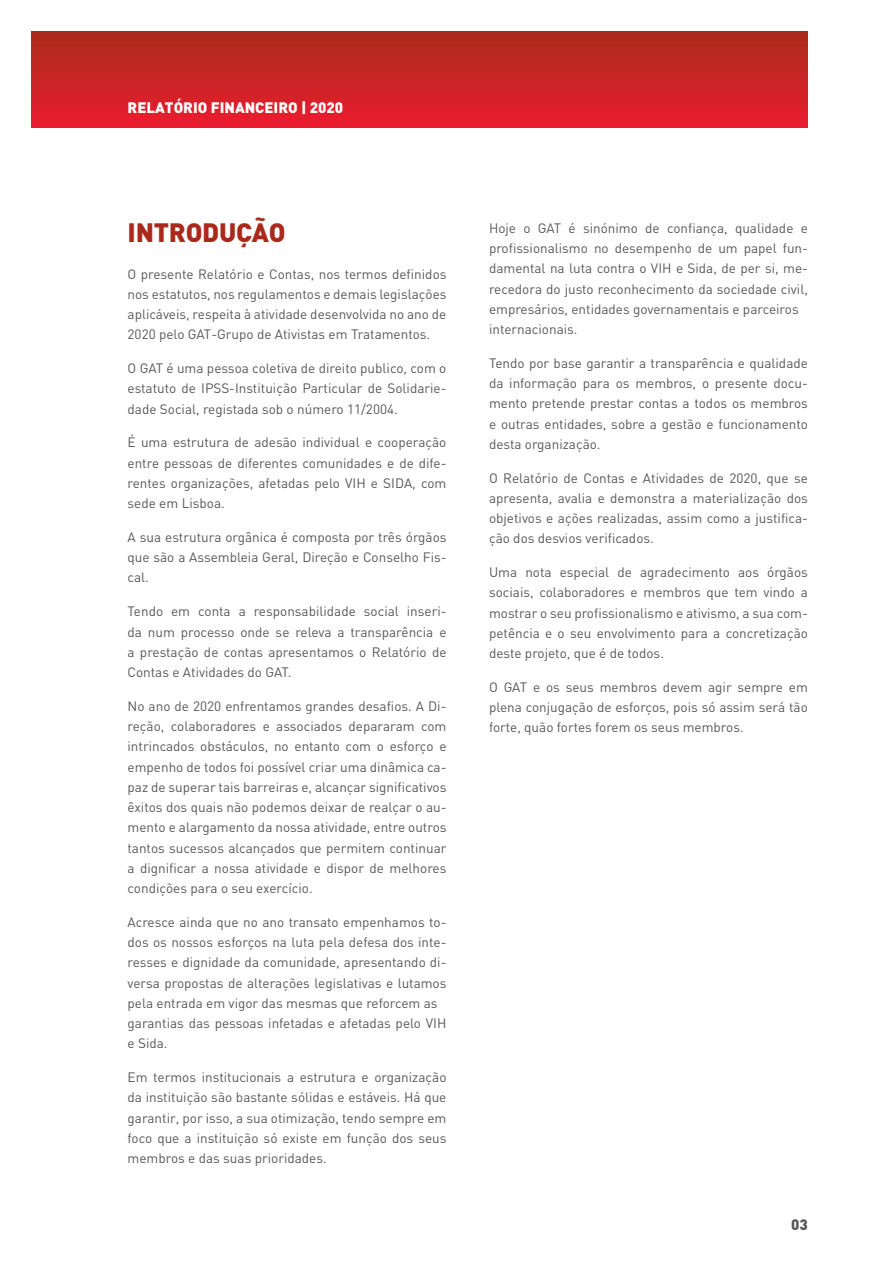
<style>
.page{position:relative;width:893px;height:1263px;background:#fff}
.page>*{position:absolute;margin:0;border:0;box-sizing:border-box;transform-origin:0 0}
.t1{font:900 26.25px "DIN Black";letter-spacing:-.01em;color:#aa291a}
.t2{font:900 15px "DIN Black";color:#fff}
.t3{font:900 15px "DIN Black";color:#57585a}
.t4{font:13.5px/20.2px "DIN";color:#57585a;text-align:justify}
</style>
<div class="page">
<div style="left:32px;top:32px;width:776px;height:96px;background:linear-gradient(to bottom,#aa2b1b,#eb1d2f)"></div>
<p class="t2" style="left:128px;top:97px;width:217px">RELATÓRIO FINANCEIRO | 2020</p>
<p class="t1" style="left:128px;top:215px;width:159px">INTRODUÇÃO</p>
<p class="t4" style="left:128px;top:263px;width:320px">O presente Relatório e Contas, nos termos definidos nos estatutos, nos regulamentos e demais legislações aplicáveis, respeita à atividade desenvolvida no ano de 2020 pelo GAT-Grupo de Ativistas em Tratamentos.</p>
<p class="t4" style="left:128px;top:358px;width:320px">O GAT é uma pessoa coletiva de direito publico, com o estatuto de IPSS-Instituição Particular de Solidarie&shy;dade Social, registada sob o número 11/2004.</p>
<p class="t4" style="left:128px;top:432px;width:320px">É uma estrutura de adesão individual e cooperação entre pessoas de diferentes comunidades e de dife&shy;rentes organizações, afetadas pelo VIH e SIDA, com sede em Lisboa.</p>
<p class="t4" style="left:128px;top:527px;width:320px">A sua estrutura orgânica é composta por três órgãos que são a Assembleia Geral, Direção e Conselho Fis&shy;cal.</p>
<p class="t4" style="left:128px;top:601px;width:320px">Tendo em conta a responsabilidade social inseri&shy;da num processo onde se releva a transparência e a prestação de contas apresentamos o Relatório de Contas e Atividades do GAT.</p>
<p class="t4" style="left:128px;top:695px;width:320px">No ano de 2020 enfrentamos grandes desafios. A Di&shy;reção, colaboradores e associados depararam com intrincados obstáculos, no entanto com o esforço e empenho de todos foi possível criar uma dinâmica ca&shy;paz de superar tais barreiras e, alcançar significativos</p>
<p class="t4" style="left:128px;top:797px;width:320px">êxitos dos quais não podemos deixar de realçar o au&shy;mento e alargamento da nossa atividade, entre outros tantos sucessos alcançados que permitem continuar a dignificar a nossa atividade e dispor de melhores condições para o seu exercício.</p>
<p class="t4" style="left:128px;top:911px;width:320px">Acresce ainda que no ano transato empenhamos to&shy;dos os nossos esforços na luta pela defesa dos inte&shy;resses e dignidade da comunidade, apresentando di&shy;versa propostas de alterações legislativas e lutamos pela entrada em vigor das mesmas que reforcem as</p>
<p class="t4" style="left:128px;top:1013px;width:320px">garantias das pessoas infetadas e afetadas pelo VIH e Sida.</p>
<p class="t4" style="left:128px;top:1067px;width:320px">Em termos institucionais a estrutura e organização da instituição são bastante sólidas e estáveis. Há que garantir, por isso, a sua otimização, tendo sempre em foco que a instituição só existe em função dos seus membros e das suas prioridades.</p>
<p class="t4" style="left:489px;top:218px;width:320px">Hoje o GAT é sinónimo de confiança, qualidade e profissionalismo no desempenho de um papel fun&shy;damental na luta contra o VIH e Sida, de per si, me&shy;recedora do justo reconhecimento da sociedade civil, empresários, entidades governamentais e parceiros</p>
<p class="t4" style="left:489px;top:319px;width:90px">internacionais.</p>
<p class="t4" style="left:489px;top:353px;width:320px">Tendo por base garantir a transparência e qualidade da informação para os membros, o presente docu&shy;mento pretende prestar contas a todos os membros e outras entidades, sobre a gestão e funcionamento desta organização.</p>
<p class="t4" style="left:489px;top:467px;width:320px">O Relatório de Contas e Atividades de 2020, que se apresenta, avalia e demonstra a materialização dos objetivos e ações realizadas, assim como a justifica&shy;ção dos desvios verificados.</p>
<p class="t4" style="left:489px;top:562px;width:320px">Uma nota especial de agradecimento aos órgãos sociais, colaboradores e membros que tem vindo a mostrar o seu profissionalismo e ativismo, a sua com&shy;petência e o seu envolvimento para a concretização deste projeto, que é de todos.</p>
<p class="t4" style="left:489px;top:677px;width:320px">O GAT e os seus membros devem agir sempre em plena conjugação de esforços, pois só assim será tão forte, quão fortes forem os seus membros.</p>
<p class="t3" style="left:791px;top:1214px;width:18px">03</p>
</div>
